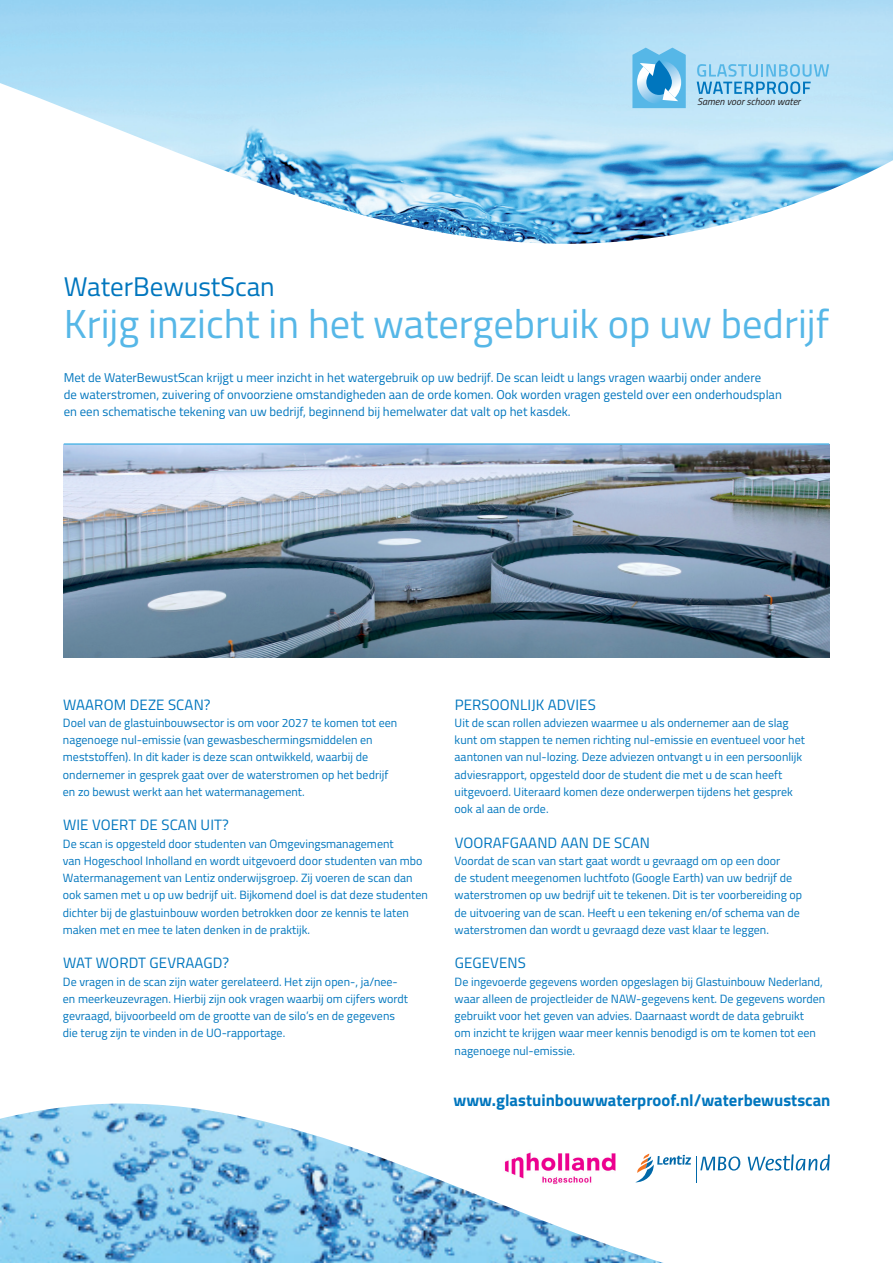
<style>
.page{position:relative;width:893px;height:1263px;background:#fff}
.page>*{position:absolute;margin:0;border:0;box-sizing:border-box;transform-origin:0 0}
.t1{font:40.5px "Titillium";color:#56b7e7}
.t2{font:27px "Titillium";color:#0076be}
.t3{font:700 16.65px "Titillium";color:#0076be}
.t4{font:15px "Titillium";letter-spacing:.01em;color:#0076be}
.t5{font:12.75px/17.2px "Titillium";color:#0076be}
.t6{font:12px/17.2px "Titillium";color:#0076be}
.t7{font:italic 10.05px "Titillium";color:#231f20}
</style>
<div class="page">
<img style="left:64px;top:445px;width:765px;height:213px">
<img style="left:0;top:0;width:893px;height:244px">
<img style="left:0;top:1103px;width:663px;height:160px">
<svg style="left:697px;top:64px;width:132px;height:30px;background:#90ccec"></svg>
<svg style="left:632px;top:48px;width:54px;height:60px;background:#6ebbe5"></svg>
<div style="left:627px;top:1130px;width:223px;height:91px;background:#fff"></div>
<svg style="left:636px;top:1154px;width:194px;height:28px"></svg>
<img style="left:489px;top:1147px;width:131px;height:41px">
<hr style="left:64px;top:443px;width:765px;height:2px;background:#56b7e7">
<p class="t7" style="left:697px;top:94px;width:105px">Samen voor schoon water</p>
<p class="t2" style="left:64px;top:266px;width:213px">WaterBewustScan</p>
<p class="t1" style="left:64px;top:294px;width:767px">Krijg inzicht in het watergebruik op uw bedrijf</p>
<p class="t5" style="left:64px;top:368px;width:720px">Met de WaterBewustScan krijgt u meer inzicht in het watergebruik op uw bedrijf. De scan leidt u langs vragen waarbij onder andere<br>de waterstromen, zuivering of onvoorziene omstandigheden aan de orde komen. Ook worden vragen gesteld over een onderhoudsplan en een schematische tekening van uw bedrijf, beginnend bij hemelwater dat valt op het kasdek.</p>
<p class="t4" style="left:63px;top:693px;width:149px">WAAROM DEZE SCAN?</p>
<p class="t6" style="left:63px;top:713px;width:336px">Doel van de glastuinbouwsector is om voor 2027 te komen tot een nagenoege nul-emissie (van gewasbeschermingsmiddelen en meststoffen). In dit kader is deze scan ontwikkeld, waarbij de ondernemer in gesprek gaat over de waterstromen op het bedrijf en zo bewust werkt aan het watermanagement.</p>
<p class="t4" style="left:63px;top:814px;width:167px">WIE VOERT DE SCAN UIT?</p>
<p class="t6" style="left:63px;top:834px;width:366px">De scan is opgesteld door studenten van Omgevingsmanagement<br>van Hogeschool Inholland en wordt uitgevoerd door studenten van mbo Watermanagement van Lentiz onderwijsgroep. Zij voeren de scan dan ook samen met u op uw bedrijf uit. Bijkomend doel is dat deze studenten dichter bij de glastuinbouw worden betrokken door ze kennis te laten maken met en mee te laten denken in de praktijk.</p>
<p class="t4" style="left:63px;top:952px;width:168px">WAT WORDT GEVRAAGD?</p>
<p class="t6" style="left:63px;top:972px;width:347px">De vragen in de scan zijn water gerelateerd. Het zijn open-, ja/nee&shy;en meerkeuzevragen. Hierbij zijn ook vragen waarbij om cijfers wordt gevraagd, bijvoorbeeld om de grootte van de silo’s en de gegevens die terug zijn te vinden in de UO-rapportage.</p>
<p class="t4" style="left:455px;top:693px;width:143px">PERSOONLIJK ADVIES</p>
<p class="t6" style="left:455px;top:713px;width:352px">Uit de scan rollen adviezen waarmee u als ondernemer aan de slag kunt om stappen te nemen richting nul-emissie en eventueel voor het aantonen van nul-lozing. Deze adviezen ontvangt u in een persoonlijk adviesrapport, opgesteld door de student die met u de scan heeft uitgevoerd. Uiteraard komen deze onderwerpen tijdens het gesprek ook al aan de orde.</p>
<p class="t4" style="left:455px;top:831px;width:197px">VOORAFGAAND AAN DE SCAN</p>
<p class="t6" style="left:455px;top:851px;width:349px">Voordat de scan van start gaat wordt u gevraagd om op een door<br>de student meegenomen luchtfoto (Google Earth) van uw bedrijf de waterstromen op uw bedrijf uit te tekenen. Dit is ter voorbereiding op de uitvoering van de scan. Heeft u een tekening en/of schema van de waterstromen dan wordt u gevraagd deze vast klaar te leggen.</p>
<p class="t4" style="left:455px;top:952px;width:73px">GEGEVENS</p>
<p class="t6" style="left:455px;top:972px;width:372px">De ingevoerde gegevens worden opgeslagen bij Glastuinbouw Nederland, waar alleen de projectleider de NAW-gegevens kent. De gegevens worden gebruikt voor het geven van advies. Daarnaast wordt de data gebruikt<br>om inzicht te krijgen waar meer kennis benodigd is om te komen tot een nagenoege nul-emissie.</p>
<p class="t3" style="left:453px;top:1088px;width:378px">www.glastuinbouwwaterproof.nl/waterbewustscan</p>
</div>
